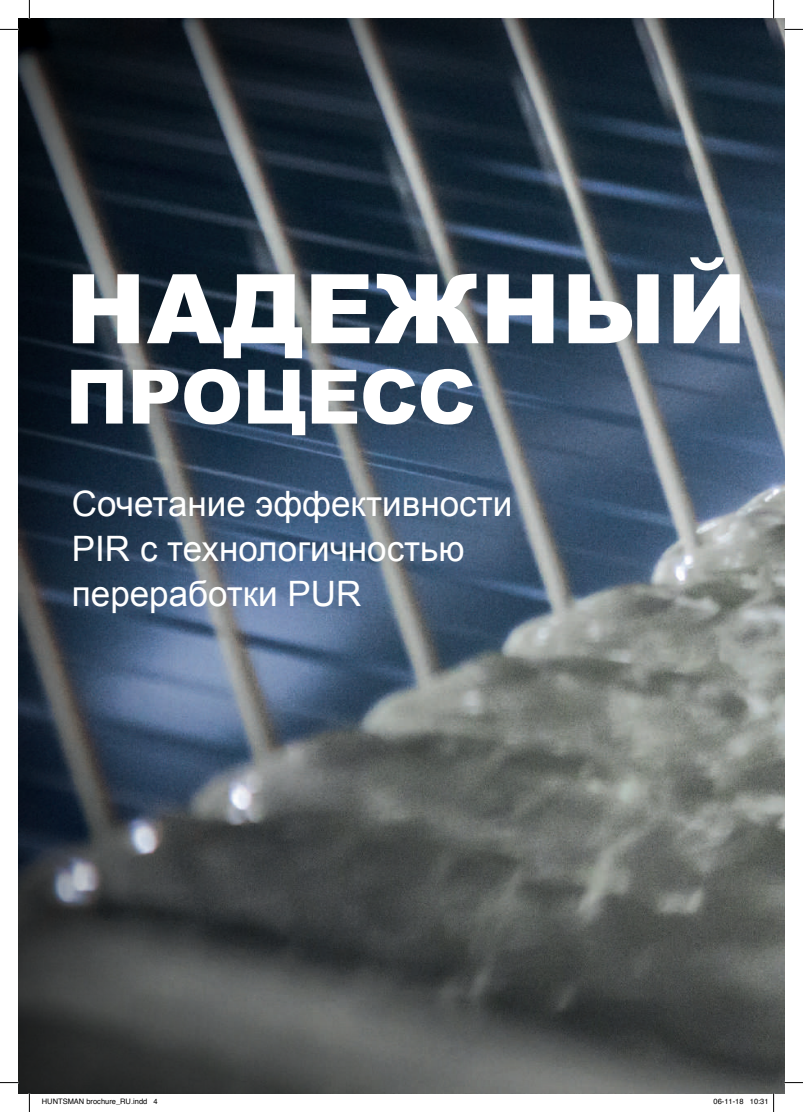
<style>
.page{position:relative;width:803px;height:1112px;background:#fff}
.page>*{position:absolute;margin:0;border:0;box-sizing:border-box;transform-origin:0 0}
.t1{font:900 96.25px "Arial";letter-spacing:.01em;color:#fff}
.t2{font:900 75px "Arial";letter-spacing:-.01em;color:#fff}
.t3{font:35px/45px "Arial";color:#fff}
.t4{font:7.5px "Helvetica";color:#000}
</style>
<div class="page">
<img style="left:19px;top:19px;width:765px;height:1073px">
<svg style="left:0;top:29px;width:19px;height:1px"></svg>
<svg style="left:784px;top:29px;width:19px;height:1px"></svg>
<svg style="left:0;top:1081px;width:19px;height:2px"></svg>
<svg style="left:784px;top:1081px;width:19px;height:2px"></svg>
<svg style="left:29px;top:0;width:1px;height:19px"></svg>
<svg style="left:29px;top:1092px;width:1px;height:19px"></svg>
<svg style="left:773px;top:0;width:1px;height:19px"></svg>
<svg style="left:773px;top:1092px;width:1px;height:19px"></svg>
<h1 class="t1" style="left:66px;top:239px;width:682px">НАДЕЖНЫЙ</h1>
<h2 class="t2" style="left:66px;top:342px;width:411px">ПРОЦЕСС</h2>
<p class="t3" style="left:72px;top:481px;width:442px">Сочетание эффективности<br>PIR с технологичностью переработки PUR</p>
<p class="t4" style="left:42px;top:1095px;width:117px">HUNTSMAN brochure_RU.indd 4</p>
<p class="t4" style="left:713px;top:1095px;width:57px">06-11-18 10:31</p>
</div>
